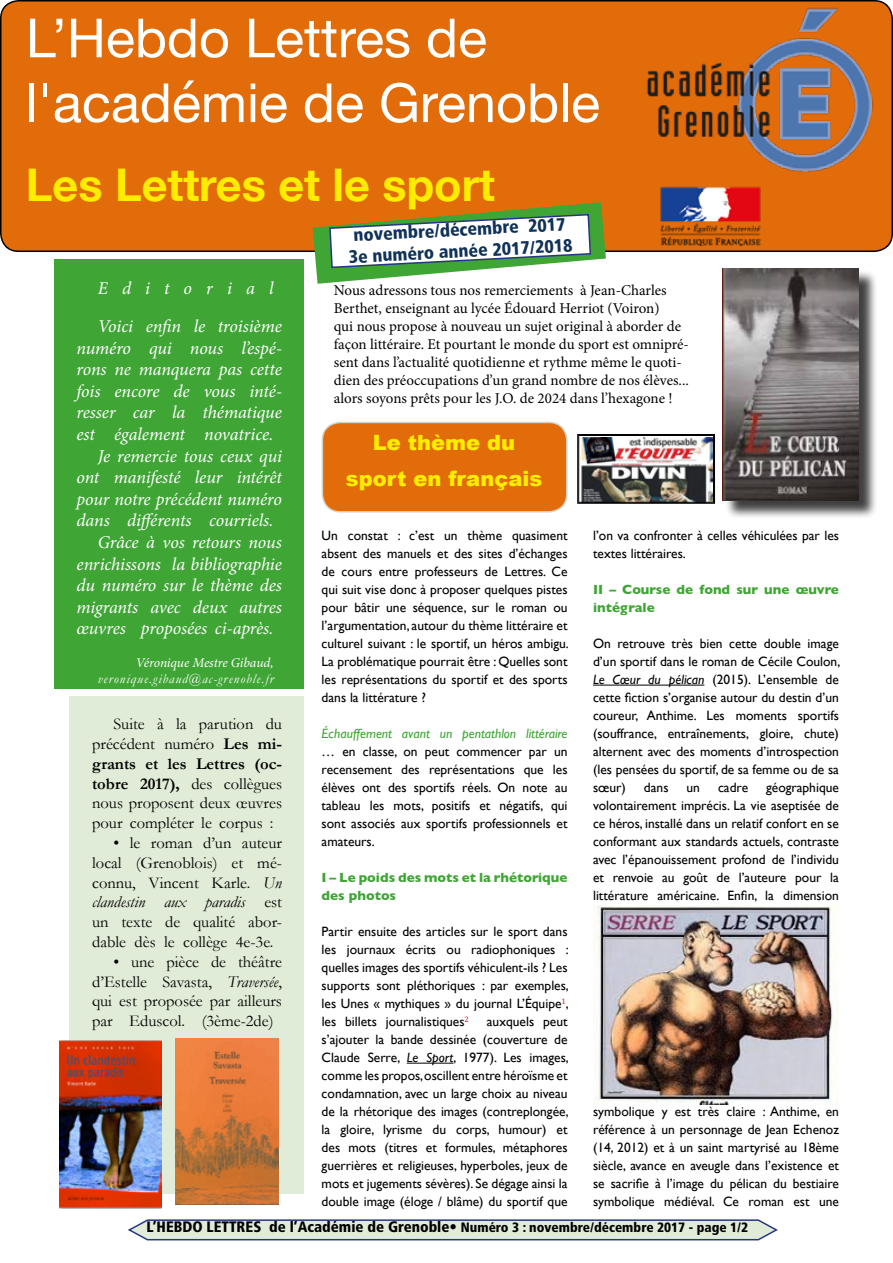
<style>
.page{position:relative;width:893px;height:1263px;background:#fff}
.page>*{position:absolute;margin:0;border:0;box-sizing:border-box;transform-origin:0 0}
.t1{font:54px/64.8px "Helvetica Neue";color:#fff}
.t2{font:700 45px "Helvetica Neue";color:#ffed00}
.t3{font:900 21px/36px "Arial";color:#ffed00;text-align:center}
.t4{font:italic 18px/37.8px "Minion Pro";letter-spacing:-.01em;color:#fff}
.t5{font:900 condensed 18px/21.6px "Frutiger LT Std";color:#103258;text-align:center}
.t6{font:16.5px/19.8px "Garamond";color:#000;text-align:justify}
.t7{font:900 condensed 15.15px "Frutiger LT Std";color:#000}
.t8{font:15px/18px "Minion Pro";color:#000}
.t9{font:13.5px/18px "Gill Sans";color:#000;text-align:justify}
.t10{font:700 13.5px/18px "Gill Sans";color:#3fa535}
.t11{font:italic 13.5px "Gill Sans";color:#3fa535}
.t12{font:italic 13.5px "Garamond";letter-spacing:.075em;color:#fff}
.t13{font:italic 13.5px "Minion Pro";letter-spacing:-.01em;color:#fff}
.s1{font-weight:700}
.s2{font-style:italic}
.s3{font-size:13.65px}
.s4{font-size:13.5px}
</style>
<div class="page">
<hr style="left:407px;top:1063px;width:46px;height:1px;background:#000">
<hr style="left:593px;top:685px;width:111px;height:1px;background:#000">
<img style="left:593px;top:906px;width:246px;height:199px">
<div style="left:54px;top:259px;width:250px;height:430px;background:#3fa535"></div>
<div style="left:1px;top:1px;width:891px;height:250px;background:#e36c0a;border-radius:18px"></div>
<div style="left:0;top:0;width:893px;height:252px;border:2px solid #000;border-radius:18px"></div>
<img style="left:647px;top:6px;width:240px;height:240px">
<svg style="left:313px;top:202px;width:293px;height:82px"></svg>
<div style="left:322px;top:422px;width:245px;height:90px;background:#e36c0a;border-radius:18px"></div>
<div style="left:322px;top:422px;width:246px;height:91px;border:2px solid #d6d3c9;border-radius:18px"></div>
<svg style="left:128px;top:1219px;width:650px;height:22px;background:#c8d4ce"></svg>
<div style="left:70px;top:696px;width:234px;height:498px;background:#e0ecd7"></div>
<img style="left:59px;top:1040px;width:102px;height:168px">
<img style="left:176px;top:1038px;width:102px;height:166px">
<div style="left:725px;top:270px;width:153px;height:249px;background:#000;opacity:.75"></div>
<img style="left:723px;top:268px;width:136px;height:233px">
<img style="left:577px;top:434px;width:138px;height:70px">
<div style="left:579px;top:435px;width:135px;height:67px;border:1px solid #000"></div>
<h1 class="t1" style="left:26px;top:9px;width:576px">L’Hebdo Lettres de l'académie de Grenoble</h1>
<h2 class="t2" style="left:26px;top:150px;width:471px">Les Lettres et le sport</h2>
<h3 class="t4" style="left:98px;top:269px;width:186px">Editorial<br>Voici enfin le troisième</h3>
<h3 class="t4" style="left:77px;top:329px;width:207px">numéro qui nous l’espé-</h3>
<h3 class="t4" style="left:77px;top:350px;width:207px">rons ne manquera pas cette</h3>
<h3 class="t4" style="left:77px;top:372px;width:207px">fois encore de vous inté-</h3>
<h3 class="t4" style="left:77px;top:394px;width:207px">resser car la thématique</h3>
<h3 class="t4" style="left:77px;top:415px;width:199px">est également novatrice.</h3>
<h3 class="t4" style="left:98px;top:437px;width:186px">Je remercie tous ceux qui</h3>
<h3 class="t4" style="left:77px;top:458px;width:207px">ont manifesté leur intérêt</h3>
<h3 class="t4" style="left:77px;top:480px;width:207px">pour notre précédent numéro</h3>
<h3 class="t4" style="left:77px;top:502px;width:199px">dans différents courriels.</h3>
<h3 class="t4" style="left:98px;top:523px;width:186px">Grâce à vos retours nous</h3>
<h3 class="t4" style="left:77px;top:545px;width:207px">enrichissons la bibliographie</h3>
<h3 class="t4" style="left:77px;top:566px;width:207px">du numéro sur le thème des</h3>
<h3 class="t4" style="left:77px;top:588px;width:207px">migrants avec deux autres</h3>
<h3 class="t4" style="left:77px;top:610px;width:198px">œuvres proposées ci-après.</h3>
<p class="t13" style="left:136px;top:653px;width:139px">Véronique Mestre Gibaud,</p>
<p class="t12" style="left:98px;top:671px;width:177px">veronique.gibaud@ac-grenoble.fr</p>
<p class="t6" style="left:92px;top:714px;width:191px;text-indent:21px">Suite à la parution du précédent numéro <span class="s1">Les mi&shy;grants et les Lettres (oc&shy;tobre 2017),</span> des collègues nous proposent deux œuvres pour compléter le corpus :</p>
<p class="t6" style="left:92px;top:833px;width:191px;text-indent:21px">• le roman d’un auteur local (Grenoblois) et mé&shy;connu, Vincent Karle. <span class="s2">Un clandestin aux paradis</span> est un texte de qualité abor&shy;dable dès le collège 4e-3e.</p>
<p class="t6" style="left:92px;top:951px;width:191px;text-indent:21px">• une pièce de théâtre d’Estelle Savasta, <span class="s2">Traversée</span>, qui est proposée par ailleurs par Eduscol. (3ème-2de)</p>
<h3 class="t5" style="left:347px;top:224px;width:225px;rotate:-3deg">novembre/décembre 2017<br>3e numéro année 2017/2018</h3>
<p class="t8" style="left:334px;top:281px;width:357px">Nous adressons tous nos remerciements à Jean-Charles Berthet, enseignant au lycée Édouard Herriot (Voiron)<br>qui nous propose à nouveau un sujet original à aborder de façon littéraire. Et pourtant le monde du sport est omnipré&shy;sent dans l’actualité quotidienne et rythme même le quoti&shy;dien des préoccupations d’un grand nombre de nos élèves... alors soyons prêts pour les J.O. de 2024 dans l’hexagone !</p>
<h3 class="t3" style="left:346px;top:424px;width:198px">Le thème du sport en français</h3>
<p class="t9" style="left:322px;top:526px;width:249px">Un constat : c’est un thème quasiment absent des manuels et des sites d’échanges de cours entre professeurs de Lettres. Ce qui suit vise donc à proposer quelques pistes pour bâtir une séquence, sur le roman ou l’argumentation, autour du thème littéraire et culturel suivant : le sportif, un héros ambigu.<br>La problématique pourrait être : Quelles sont les représentations du sportif et des sports dans la littérature ?</p>
<p class="t11" style="left:322px;top:726px;width:247px">Échauffement avant un pentathlon littéraire</p>
<p class="t9" style="left:322px;top:742px;width:247px">… en classe, on peut commencer par un recensement des représentations que les élèves ont des sportifs réels. On note au tableau les mots, positifs et négatifs, qui sont associés aux sportifs professionnels et amateurs.</p>
<p class="t10" style="left:322px;top:868px;width:247px">I – Le poids des mots et la rhétorique des photos</p>
<p class="t9" style="left:322px;top:922px;width:249px">Partir ensuite des articles sur le sport dans les journaux écrits ou radiophoniques : quelles images des sportifs véhiculent-ils ? Les supports sont pléthoriques : par exemples, les Unes « mythiques » du journal L’Équipe<sup>1</sup>, les billets journalistiques<sup>2</sup></p>
<p class="t9" style="left:322px;top:1012px;width:249px;text-indent:165px">auxquels peut s’ajouter la bande dessinée (couverture de Claude Serre, <span class="s2">Le Sport</span>, 1977). Les images, comme les propos, oscillent entre héroïsme et condamnation, avec un large choix au niveau de la rhétorique des images (contreplongée, la gloire, lyrisme du corps, humour) et des mots (titres et formules, métaphores guerrières et religieuses, hyperboles, jeux de mots et jugements sévères). Se dégage ainsi la double image (éloge / blâme) du sportif que</p>
<p class="t9" style="left:593px;top:526px;width:247px">l’on va confronter à celles véhiculées par les textes littéraires.</p>
<p class="t10" style="left:593px;top:580px;width:247px">II – Course de fond sur une œuvre intégrale</p>
<p class="t9" style="left:593px;top:634px;width:249px">On retrouve très bien cette double image d’un sportif dans le roman de Cécile Coulon, <span class="s2">Le Cœur du pélican</span> (2015). L’ensemble de cette fiction s’organise autour du destin d’un coureur, Anthime. Les moments sportifs (souffrance, entraînements, gloire, chute) alternent avec des moments d’introspection (les pensées du sportif, de sa femme ou de sa sœur)</p>
<p class="t9" style="left:593px;top:778px;width:247px;text-indent:173px">géographique volontairement imprécis. La vie aseptisée de ce héros, installé dans un relatif confort en se conformant aux standards actuels, contraste avec l’épanouissement profond de l’individu et renvoie au goût de l’auteure pour la littérature américaine. Enfin, la dimension</p>
<p class="t9" style="left:644px;top:778px;width:26px">dans</p>
<p class="t9" style="left:686px;top:778px;width:15px">un</p>
<p class="t9" style="left:718px;top:778px;width:32px">cadre</p>
<p class="t9" style="left:593px;top:1102px;width:247px">symbolique y est très claire : Anthime, en référence à un personnage de Jean Echenoz (14, 2012) et à un saint martyrisé au 18ème siècle, avance en aveugle dans l’existence et se sacrifie à l’image du pélican du bestiaire symbolique médiéval. Ce roman est une</p>
<p class="t7" style="left:147px;top:1218px;width:603px">L’HEBDO LETTRES de l’Académie de Grenoble• <span class="s3">Nu</span><span class="s4">méro 3 : novembre/décembre 2017 - page 1/2</span></p>
</div>
